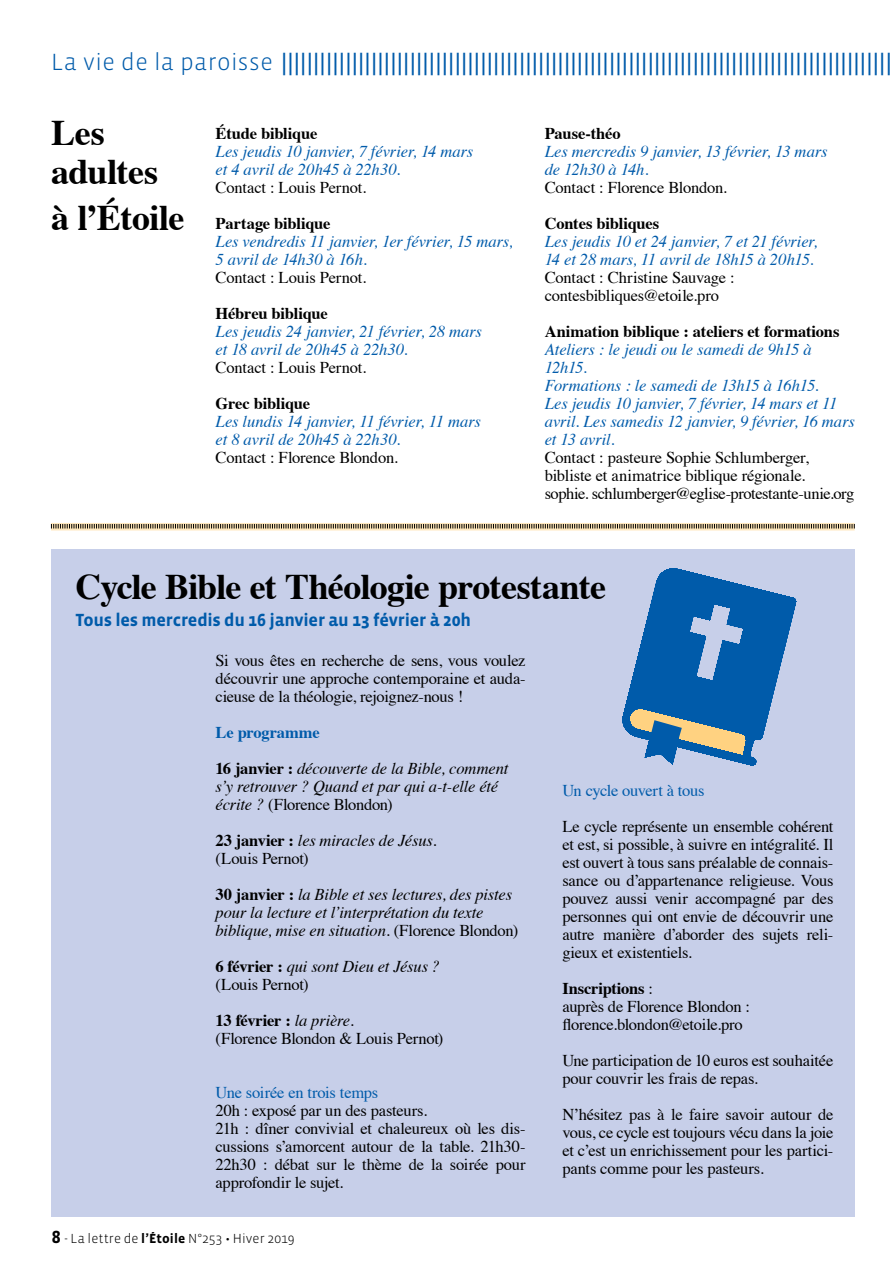
<style>
.page{position:relative;width:893px;height:1263px;background:#fff}
.page>*{position:absolute;margin:0;border:0;box-sizing:border-box;transform-origin:0 0}
.t1{font:700 36px/39px "Times";letter-spacing:-.02em;color:#000}
.t2{font:24px "Arial";color:#005baa}
.t3{font:700 18px "Vista Sans";letter-spacing:-.015em;color:#005baa}
.t4{font:16.5px/18px "Times";letter-spacing:-.015em;color:#000}
.t5{font:italic 16.5px/18px "Times";letter-spacing:-.005em;color:#005baa}
.t6{font:italic 16.5px/18px "Times";letter-spacing:-.01em;color:#000}
.t7{font:700 16.5px "Times";letter-spacing:-.015em;color:#000}
.t8{font:16.5px "Times";letter-spacing:-.015em;color:#005baa}
.t9{font:300 13.5px "Vista Sans";letter-spacing:.005em;color:#000}
.s1{font-family:"Vista Sans";font-weight:300}
.s2{font-weight:700;font-style:normal;color:#005baa}
.s3{font-weight:700;font-style:normal}
.s4{font-style:normal}
.s5{font-weight:700}
.s6{font-style:italic}
.s7{font-weight:700;font-size:18px}
</style>
<div class="page">
<div style="left:51px;top:550px;width:804px;height:667px;background:#c7cfe9"></div>
<svg style="left:622px;top:568px;width:174px;height:198px"></svg>
<svg style="left:51px;top:523px;width:804px;height:7px"></svg>
<h2 class="t2" style="left:51px;top:46px;width:842px"><span class="s1">La vie de la paroisse</span> |||||||||||||||||||||||||||||||||||||||||||||||||||||||||||||||||||||||||||||||||||||||||||||||</h2>
<h1 class="t1" style="left:51px;top:110px;width:109px">Les adultes</h1>
<h1 class="t1" style="left:51px;top:194px;width:135px">à l’étoile</h1>
<p class="t7" style="left:216px;top:118px;width:103px">Étude biblique</p>
<p class="t5" style="left:216px;top:141px;width:259px">Les jeudis 10 janvier, 7 février, 14 mars et 4 avril de 20h45 à 22h30.</p>
<p class="t4" style="left:216px;top:177px;width:152px">Contact : Louis Pernot.</p>
<p class="t7" style="left:216px;top:208px;width:116px">Partage biblique</p>
<p class="t5" style="left:216px;top:231px;width:299px">Les vendredis 11 janvier, 1er février, 15 mars,<br>5 avril de 14h30 à 16h.</p>
<p class="t4" style="left:216px;top:267px;width:152px">Contact : Louis Pernot.</p>
<p class="t7" style="left:216px;top:298px;width:114px">Hébreu biblique</p>
<p class="t5" style="left:216px;top:321px;width:268px">Les jeudis 24 janvier, 21 février, 28 mars et 18 avril de 20h45 à 22h30.</p>
<p class="t4" style="left:216px;top:357px;width:152px">Contact : Louis Pernot.</p>
<p class="t7" style="left:216px;top:388px;width:96px">Grec biblique</p>
<p class="t5" style="left:216px;top:411px;width:267px">Les lundis 14 janvier, 11 février, 11 mars et 8 avril de 20h45 à 22h30.</p>
<p class="t4" style="left:216px;top:447px;width:184px">Contact : Florence Blondon.</p>
<p class="t7" style="left:545px;top:118px;width:78px">Pause-théo</p>
<p class="t5" style="left:545px;top:141px;width:284px">Les mercredis 9 janvier, 13 février, 13 mars de 12h30 à 14h.</p>
<p class="t4" style="left:545px;top:177px;width:184px">Contact : Florence Blondon.</p>
<p class="t7" style="left:545px;top:208px;width:116px">Contes bibliques</p>
<p class="t5" style="left:545px;top:231px;width:274px">Les jeudis 10 et 24 janvier, 7 et 21 février,<br>14 et 28 mars, 11 avril de 18h15 à 20h15.</p>
<p class="t4" style="left:545px;top:267px;width:191px">Contact : Christine Sauvage : contesbibliques@etoile.pro</p>
<p class="t7" style="left:545px;top:316px;width:296px">Animation biblique : ateliers et formations</p>
<p class="t5" style="left:545px;top:339px;width:311px">Ateliers : le jeudi ou le samedi de 9h15 à<br>12h15.<br>Formations : le samedi de 13h15 à 16h15.<br>Les jeudis 10 janvier, 7 février, 14 mars et 11 avril. Les samedis 12 janvier, 9 février, 16 mars et 13 avril.</p>
<p class="t4" style="left:545px;top:447px;width:311px">Contact : pasteure Sophie Schlumberger, bibliste et animatrice biblique régionale.<br>sophie. schlumberger@eglise-protestante-unie.org</p>
<h1 class="t1" style="left:75px;top:563px;width:532px">Cycle Bible et Théologie protestante</h1>
<p class="t3" style="left:75px;top:611px;width:397px">Tous les mercredis du 16 janvier au 13 février à 20h</p>
<p class="t4" style="left:216px;top:650px;width:311px;text-align:justify">Si vous êtes en recherche de sens, vous voulez découvrir une approche contemporaine et auda&shy;cieuse de la théologie, rejoignez-nous !</p>
<p class="t6" style="left:216px;top:714px;width:294px;line-height:36px"><span class="s2">Le programme<br></span><span class="s3">16 janvier :</span> découverte de la Bible, comment</p>
<p class="t6" style="left:216px;top:777px;width:284px">s’y retrouver ? Quand et par qui a-t-elle été écrite ? <span class="s4">(Florence Blondon)</span></p>
<p class="t6" style="left:216px;top:831px;width:222px"><span class="s3">23 janvier :</span> les miracles de Jésus. <span class="s4">(Louis Pernot)</span></p>
<p class="t6" style="left:216px;top:885px;width:304px"><span class="s3">30 janvier :</span> la Bible et ses lectures, des pistes pour la lecture et l’interprétation du texte biblique, mise en situation. <span class="s4">(Florence Blondon)</span></p>
<p class="t6" style="left:216px;top:957px;width:226px"><span class="s3">6 février :</span> qui sont Dieu et Jésus ? <span class="s4">(Louis Pernot)</span></p>
<p class="t4" style="left:216px;top:1010px;width:229px"><span class="s5">13 février :</span> <span class="s6">la prière.<br></span>(Florence Blondon &amp; Louis Pernot)</p>
<p class="t8" style="left:216px;top:1077px;width:164px">Une soirée en trois temps</p>
<p class="t4" style="left:216px;top:1100px;width:312px">20h : exposé par un des pasteurs.<br>21h : dîner convivial et chaleureux où les dis&shy;cussions s’amorcent autour de la table. 21h30- 22h30 : débat sur le thème de la soirée pour approfondir le sujet.</p>
<p class="t9" style="left:52px;top:1232px;width:244px"><span class="s7">8</span> - La lettre de <span class="s5">l’Étoile</span> N°253 • Hiver 2019</p>
<p class="t8" style="left:562px;top:775px;width:144px">Un cycle ouvert à tous</p>
<p class="t4" style="left:562px;top:816px;width:273px;text-align:justify">Le cycle représente un ensemble cohérent et est, si possible, à suivre en intégralité. Il est ouvert à tous sans préalable de connais&shy;sance ou d’appartenance religieuse. Vous pouvez aussi venir accompagné par des personnes qui ont envie de découvrir une autre manière d’aborder des sujets reli&shy;gieux et existentiels.</p>
<p class="t4" style="left:562px;top:978px;width:189px"><span class="s5">Inscriptions</span> :<br>auprès de Florence Blondon : florence.blondon@etoile.pro</p>
<p class="t4" style="left:562px;top:1050px;width:273px">Une participation de 10 euros est souhaitée pour couvrir les frais de repas.</p>
<p class="t4" style="left:562px;top:1104px;width:273px;text-align:justify">N’hésitez pas à le faire savoir autour de vous, ce cycle est toujours vécu dans la joie et c’est un enrichissement pour les partici&shy;pants comme pour les pasteurs.</p>
</div>
